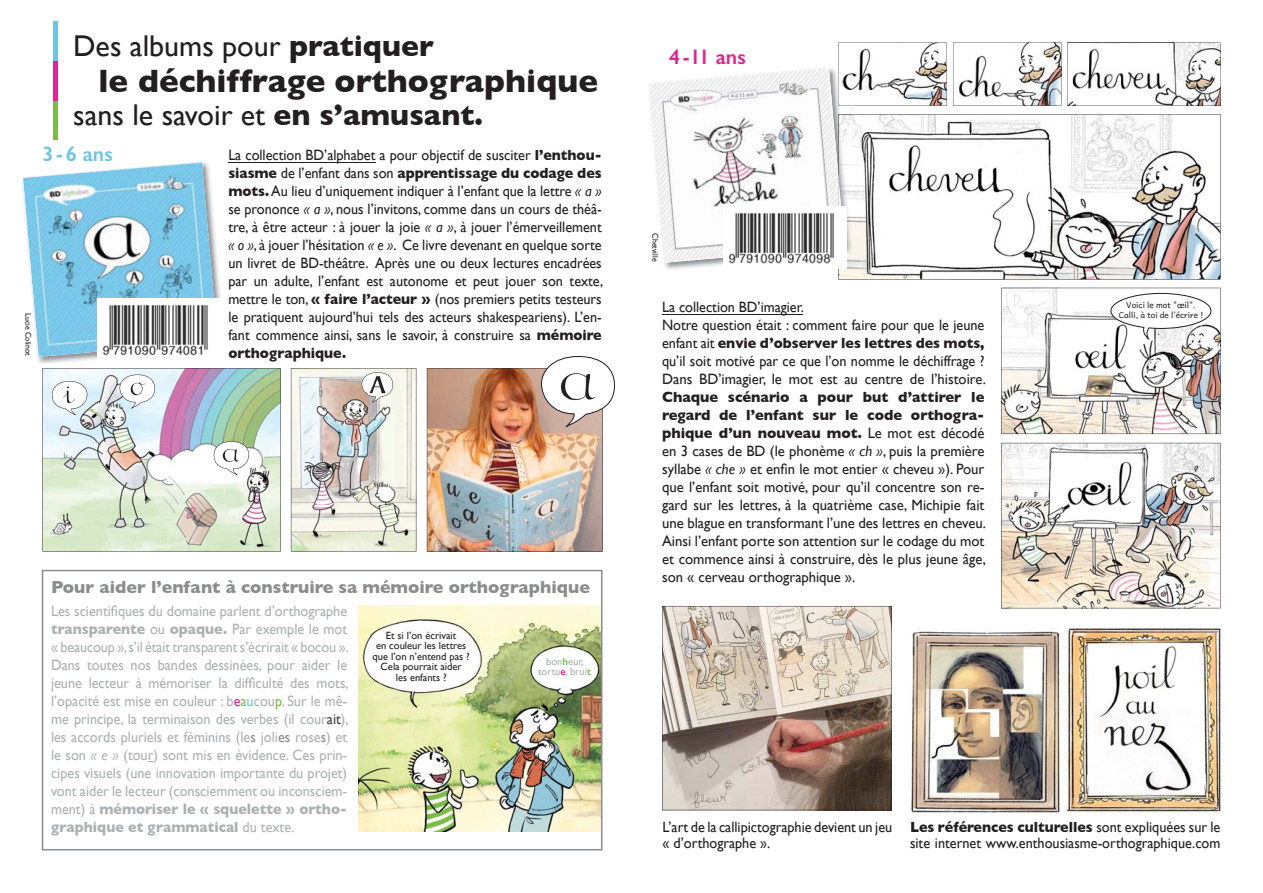
<style>
.page{position:relative;width:1263px;height:893px;background:#fff}
.page>*{position:absolute;margin:0;border:0;box-sizing:border-box;transform-origin:0 0}
.t1{font:700 33px "Gill Sans";color:#231f20}
.t2{font:30px "Gill Sans";color:#231f20}
.t3{font:600 21px "Gill Sans";color:#e32390}
.t4{font:600 21px "Gill Sans";color:#6ec3e7}
.t5{font:700 17.7px "Gill Sans";color:#8a8c8e}
.t6{font:15px/18px "Gill Sans";color:#231f20;scale:.95 1}
.t7{font:15px/18px "Gill Sans";color:#adb0b2;text-align:justify;scale:.95 1}
.t8{font:15px/18px "Gill Sans";color:#231f20;text-align:justify}
.t9{font:10.5px/10.6px "Gill Sans";color:#231f20;text-align:center}
.t10{font:10.5px/10.6px "Gill Sans";color:#adb0b2;text-align:center}
.t11{font:8.25px/9.9px "Andika Basic";color:#231f20;text-align:center}
.t12{font:8.25px "Gill Sans";color:#231f20;scale:.95 1}
.s1{font-weight:700}
.s2{font-style:italic}
.s3{color:#e32390}
.s4{color:#79bc43}
.s5{color:#6ec3e7}
.s6{color:#404041}
.s7{color:#8a8c8e}
.s8{font-weight:600;color:#77bd43}
.s9{font-weight:600;color:#e3218f}
</style>
<div class="page">
<hr style="left:228px;top:162px;width:147px;height:1px;background:#231f20">
<hr style="left:662px;top:314px;width:141px;height:1px;background:#231f20">
<img style="left:291px;top:368px;width:125px;height:183px">
<img style="left:43px;top:368px;width:238px;height:183px">
<img style="left:1001px;top:443px;width:220px;height:165px">
<svg style="left:1001px;top:288px;width:220px;height:146px"></svg>
<svg style="left:838px;top:114px;width:383px;height:166px"></svg>
<svg style="left:838px;top:43px;width:109px;height:63px"></svg>
<img style="left:953px;top:43px;width:108px;height:63px">
<svg style="left:1067px;top:43px;width:153px;height:63px"></svg>
<svg style="left:42px;top:570px;width:560px;height:280px"></svg>
<img style="left:911px;top:629px;width:150px;height:184px">
<svg style="left:662px;top:606px;width:230px;height:204px;background:#b8a79b"></svg>
<img style="left:1066px;top:628px;width:156px;height:186px">
<img style="left:22px;top:181px;width:199px;height:183px">
<img style="left:23px;top:162px;width:191px;height:195px">
<hr style="left:53px;top:101px;width:4px;height:39px;background:#79bc43">
<hr style="left:53px;top:61px;width:4px;height:40px;background:#e32390">
<hr style="left:53px;top:21px;width:4px;height:40px;background:#6ec3e7">
<img style="left:649px;top:87px;width:191px;height:183px">
<img style="left:838px;top:114px;width:14px;height:156px">
<img style="left:838px;top:67px;width:14px;height:39px">
<img style="left:650px;top:68px;width:188px;height:195px">
<img style="left:839px;top:178px;width:2px;height:28px">
<img style="left:838px;top:175px;width:1px;height:31px">
<img style="left:98px;top:298px;width:123px;height:63px">
<img style="left:724px;top:206px;width:122px;height:63px">
<img style="left:427px;top:356px;width:188px;height:195px">
<p class="t12" style="left:33px;top:313px;width:47px;rotate:90deg">Lucie Colinot</p>
<h2 class="t2" style="left:73px;top:28px;width:362px">Des albums pour <span class="s1">pratiquer</span></h2>
<h1 class="t1" style="left:98px;top:61px;width:501px">le déchiffrage orthographique</h1>
<h2 class="t2" style="left:73px;top:98px;width:411px">sans le savoir et <span class="s1">en s’amusant.</span></h2>
<h3 class="t4" style="left:43px;top:142px;width:72px">3 6 ans</h3>
<h3 class="t4" style="left:56px;top:142px;width:8px">-</h3>
<p class="t6" style="left:228px;top:146px;width:396px;text-align:justify">La collection BD’alphabet a pour objectif de susciter <span class="s1">l’enthou&shy;siasme</span> de l’enfant dans son <span class="s1">apprentissage du codage des mots.</span> Au lieu d’uniquement indiquer à l’enfant que la lettre <span class="s2">« a » </span>se prononce <span class="s2">« a »</span>, nous l’invitons, comme dans un cours de théâ&shy;tre, à être acteur : à jouer la joie <span class="s2">« a »</span>, à jouer l’émerveillement <span class="s2">« o »</span>, à jouer l’hésitation <span class="s2">« e »</span>. Ce livre devenant en quelque sorte un livret de BD-théâtre. Après une ou deux lectures encadrées par un adulte, l’enfant est autonome et peut jouer son texte, mettre le ton, <span class="s1">« faire l’acteur »</span> (nos premiers petits testeurs le pratiquent aujourd’hui tels des acteurs shakespeariens). L’en&shy;fant commence ainsi, sans le savoir, à construire sa <span class="s1">mémoire orthographique.</span></p>
<p class="t5" style="left:51px;top:577px;width:540px">Pour aider l’enfant à construire sa mémoire orthographique</p>
<p class="t7" style="left:51px;top:602px;width:315px">Les scientifiques du domaine parlent d’orthographe <span class="s1">transparente</span> ou <span class="s1">opaque.</span> Par exemple le mot « beaucoup », s’il était transparent s’écrirait « bocou ».<br>Dans toutes nos bandes dessinées, pour aider le jeune lecteur à mémoriser la difficulté des mots, l’opacité est mise en couleur : b<span class="s3">e</span><span class="s4">a</span><span class="s5">u</span>cou<span class="s4">p</span>. Sur le mê&shy;me principe, la terminaison des verbes (il cour<span class="s6">ait</span>), les accords pluriels et féminins (le<span class="s7">s</span> joli<span class="s7">es</span> rose<span class="s7">s</span>) et le son <span class="s2">« e »</span> (tour) sont mis en évidence. Ces prin&shy;cipes visuels (une innovation importante du projet) vont aider le lecteur (consciemment ou inconsciem&shy;ment) à <span class="s1">mémoriser le « squelette » ortho&shy;graphique et grammatical</span> du texte.</p>
<p class="t9" style="left:373px;top:630px;width:99px">Et si l’on écrivait<br>en couleur les lettres que l’on n’entend pas ?<br>Cela pourrait aider<br>les enfants ?</p>
<p class="t10" style="left:538px;top:656px;width:54px">bon<span class="s8">h</span>eur, tortu<span class="s9">e</span>, brui<span class="s8">t</span></p>
<h3 class="t3" style="left:669px;top:44px;width:78px">4 -11 ans</h3>
<p class="t12" style="left:660px;top:233px;width:31px;rotate:90deg">Chetville</p>
<p class="t6" style="left:662px;top:298px;width:342px">La collection BD’imagier.<br>Notre question était : comment faire pour que le jeune enfant ait <span class="s1">envie d’observer les lettres des mots, </span>qu’il soit motivé par ce que l’on nomme le déchiffrage ?<br>Dans BD’imagier, le mot est au centre de l’histoire.</p>
<p class="t8" style="left:662px;top:388px;width:325px"><span class="s1">Chaque scénario a pour but d’attirer le regard de l’enfant sur le code orthogra&shy;phique d’un nouveau mot.</span> Le mot est décodé en 3 cases de BD (le phonème <span class="s2">« ch »</span>, puis la première syllabe <span class="s2">« che »</span> et enfin le mot entier « cheveu »). Pour que l’enfant soit motivé, pour qu’il concentre son re&shy;gard sur les lettres, à la quatrième case, Michipie fait une blague en transformant l’une des lettres en cheveu.<br>Ainsi l’enfant porte son attention sur le codage du mot et commence ainsi à construire, dès le plus jeune âge, son « cerveau orthographique ».</p>
<p class="t11" style="left:1119px;top:299px;width:86px">Voici le mot "œil".<br>Calli, à toi de l’écrire !</p>
<p class="t6" style="left:663px;top:818px;width:243px;line-height:16.5px">L’art de la callipictographie devient un jeu « d’orthographe ».</p>
<p class="t6" style="left:910px;top:818px;width:328px;line-height:16.5px"><span class="s1">Les références culturelles</span> sont expliquées sur le site internet www.enthousiasme-orthographique.com</p>
</div>
